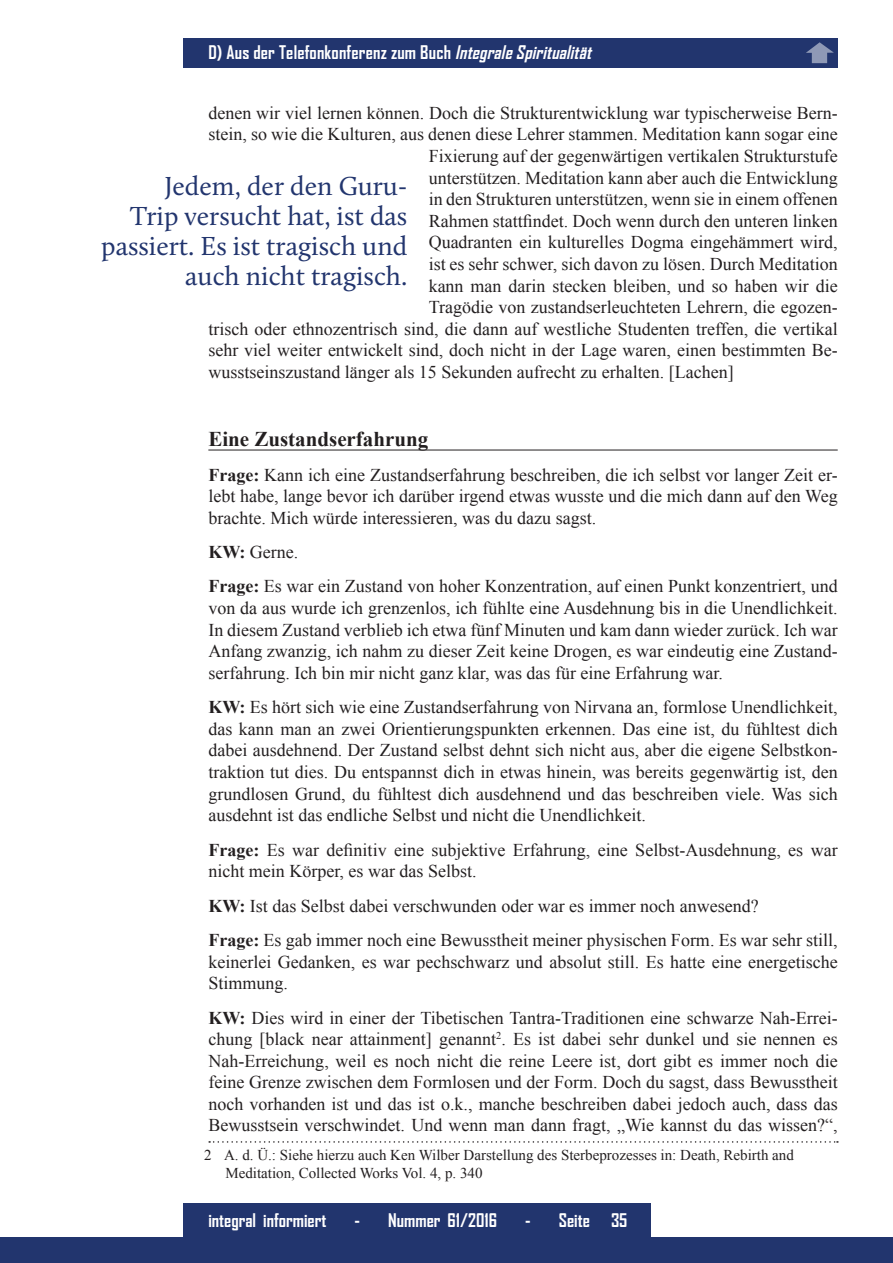
<style>
.page{position:relative;width:893px;height:1263px;background:#fff}
.page>*{position:absolute;margin:0;border:0;box-sizing:border-box;transform-origin:0 0}
.t1{font:27px/30px "Calluna";color:#22356e;text-align:right}
.t2{font:700 21px "Times New Roman";color:#231f20}
.t3{font:18px/21.6px "Times New Roman";color:#231f20;text-align:justify}
.t4{font:700 18px "Agency FB";color:#fff}
.t5{font:15px/18px "Times New Roman";color:#231f20}
.s1{font-style:italic}
.s2{font-weight:700}
</style>
<div class="page">
<div style="left:183px;top:38px;width:655px;height:30px;background:#22356e"></div>
<div style="left:0;top:1238px;width:893px;height:25px;background:#22356e"></div>
<div style="left:183px;top:1203px;width:468px;height:34px;background:#22356e"></div>
<hr style="left:208px;top:450px;width:630px;height:1px;background:#231f20">
<svg style="left:209px;top:1141px;width:629px;height:2px"></svg>
<svg style="left:806px;top:42px;width:28px;height:21px"></svg>
<p class="t4" style="left:208px;top:41px;width:389px">D) Aus der Telefonkonferenz zum Buch <span class="s1">IntegraleSpiritualität</span></p>
<p class="t3" style="left:208px;top:102px;width:631px">denen wir viel lernen können. Doch die Strukturentwicklung war typischerweise Bern-</p>
<p class="t3" style="left:208px;top:123px;width:631px">stein, so wie die Kulturen, aus denen diese Lehrer stammen. Meditation kann sogar eine</p>
<p class="t3" style="left:429px;top:145px;width:411px">Fixierung auf der gegenwärtigen vertikalen Strukturstufe</p>
<p class="t3" style="left:429px;top:166px;width:411px">unterstützen. Meditation kann aber auch die Entwicklung</p>
<p class="t3" style="left:429px;top:188px;width:411px">in den Strukturen unterstützen, wenn sie in einem offenen</p>
<p class="t3" style="left:429px;top:210px;width:411px">Rahmen stattfindet. Doch wenn durch den unteren linken</p>
<p class="t3" style="left:429px;top:231px;width:411px">Quadranten ein kulturelles Dogma eingehämmert wird,</p>
<p class="t3" style="left:429px;top:253px;width:411px">ist es sehr schwer, sich davon zu lösen. Durch Meditation</p>
<p class="t3" style="left:429px;top:274px;width:411px">kann man darin stecken bleiben, und so haben wir die</p>
<p class="t3" style="left:429px;top:296px;width:411px">Tragödie von zustandserleuchteten Lehrern, die egozen-</p>
<p class="t3" style="left:208px;top:318px;width:631px">trisch oder ethnozentrisch sind, die dann auf westliche Studenten treffen, die vertikal</p>
<p class="t3" style="left:208px;top:339px;width:631px">sehr viel weiter entwickelt sind, doch nicht in der Lage waren, einen bestimmten Be-</p>
<p class="t3" style="left:208px;top:361px;width:527px">wusstseinszustand länger als 15 Sekunden aufrecht zu erhalten. [Lachen]</p>
<h1 class="t1" style="left:101px;top:170px;width:308px">Jedem, der den Guru-<br>Trip versucht hat, ist das passiert. Es ist tragisch und auch nicht tragisch.</h1>
<p class="t2" style="left:208px;top:425px;width:221px">Eine Zustandserfahrung</p>
<p class="t3" style="left:208px;top:463px;width:631px"><span class="s2">Frage:</span> Kann ich eine Zustandserfahrung beschreiben, die ich selbst vor langer Zeit er&shy;lebt habe, lange bevor ich darüber irgend etwas wusste und die mich dann auf den Weg brachte. Mich würde interessieren, was du dazu sagst.</p>
<p class="t3" style="left:208px;top:535px;width:631px;line-height:34.3px"><span class="s2">KW:</span> Gerne.<br><span class="s2">Frage:</span> Es war ein Zustand von hoher Konzentration, auf einen Punkt konzentriert, und</p>
<p class="t3" style="left:208px;top:597px;width:631px">von da aus wurde ich grenzenlos, ich fühlte eine Ausdehnung bis in die Unendlichkeit.<br>In diesem Zustand verblieb ich etwa fünf Minuten und kam dann wieder zurück. Ich war Anfang zwanzig, ich nahm zu dieser Zeit keine Drogen, es war eindeutig eine Zustand&shy;serfahrung. Ich bin mir nicht ganz klar, was das für eine Erfahrung war.</p>
<p class="t3" style="left:208px;top:696px;width:631px"><span class="s2">KW:</span> Es hört sich wie eine Zustandserfahrung von Nirvana an, formlose Unendlichkeit, das kann man an zwei Orientierungspunkten erkennen. Das eine ist, du fühltest dich dabei ausdehnend. Der Zustand selbst dehnt sich nicht aus, aber die eigene Selbstkon&shy;traktion tut dies. Du entspannst dich in etwas hinein, was bereits gegenwärtig ist, den grundlosen Grund, du fühltest dich ausdehnend und das beschreiben viele. Was sich ausdehnt ist das endliche Selbst und nicht die Unendlichkeit.</p>
<p class="t3" style="left:208px;top:838px;width:631px"><span class="s2">Frage:</span> Es war definitiv eine subjektive Erfahrung, eine Selbst-Ausdehnung, es war nicht mein Körper, es war das Selbst.</p>
<p class="t3" style="left:208px;top:888px;width:631px;line-height:34.3px"><span class="s2">KW:</span> Ist das Selbst dabei verschwunden oder war es immer noch anwesend?<br><span class="s2">Frage:</span> Es gab immer noch eine Bewusstheit meiner physischen Form. Es war sehr still,</p>
<p class="t3" style="left:208px;top:950px;width:631px">keinerlei Gedanken, es war pechschwarz und absolut still. Es hatte eine energetische<br>Stimmung.</p>
<p class="t3" style="left:208px;top:1006px;width:631px"><span class="s2">KW:</span> Dies wird in einer der Tibetischen Tantra-Traditionen eine schwarze Nah-Errei&shy;chung [black near attainment] genannt<sup>2</sup>. Es ist dabei sehr dunkel und sie nennen es Nah-Erreichung, weil es noch nicht die reine Leere ist, dort gibt es immer noch die feine Grenze zwischen dem Formlosen und der Form. Doch du sagst, dass Bewusstheit noch vorhanden ist und das ist o.k., manche beschreiben dabei jedoch auch, dass das Bewusstsein verschwindet. Und wenn man dann fragt, „Wie kannst du das wissen?“,</p>
<p class="t5" style="left:225px;top:1146px;width:570px;text-indent:-21px">2 A. d. Ü.: Siehe hierzu auch Ken Wilber Darstellung des Sterbeprozesses in: Death, Rebirth and<br>Meditation, Collected Works Vol. 4, p. 340</p>
<p class="t4" style="left:208px;top:1208px;width:120px">integral informiert</p>
<p class="t4" style="left:355px;top:1208px;width:144px">- Nummer 61/2016</p>
<p class="t4" style="left:525px;top:1208px;width:104px">- Seite 35</p>
</div>
